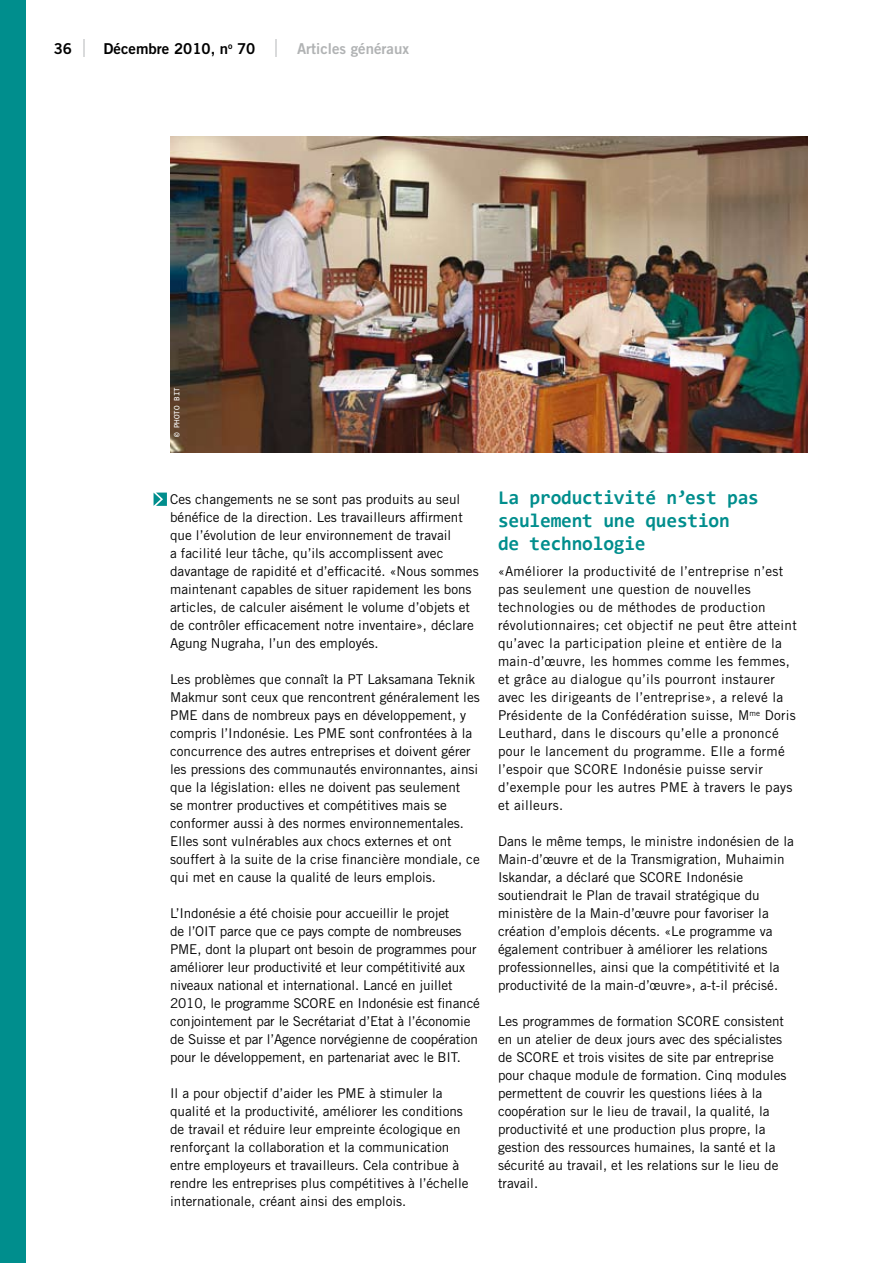
<style>
.page{position:relative;width:893px;height:1263px;background:#fff}
.page>*{position:absolute;margin:0;border:0;box-sizing:border-box;transform-origin:0 0}
.t1{font:700 19.5px/23.4px "Consolas";letter-spacing:-.01em;color:#008e8d}
.t2{font:15px "Trade Gothic Bold Two";color:#000}
.t3{font:15px "Trade Gothic Bold Two";color:#b1b3b4}
.t4{font:13.5px/18px "Trade Gothic";color:#000}
.t5{font:13.5px/18px "Trade Gothic";letter-spacing:.02em;color:#000}
.t6{font:8.25px "Consolas";color:#fff}
</style>
<div class="page">
<svg style="left:275px;top:40px;width:1px;height:17px"></svg>
<svg style="left:83px;top:40px;width:2px;height:17px"></svg>
<img style="left:170px;top:136px;width:638px;height:316px">
<div style="left:0;top:0;width:26px;height:1263px;background:#008e8d"></div>
<svg style="left:154px;top:493px;width:13px;height:13px"></svg>
<p class="t2" style="left:104px;top:39px;width:153px">Décembre 2010, n<sup>o</sup> 70</p>
<p class="t2" style="left:54px;top:39px;width:20px">36</p>
<p class="t3" style="left:297px;top:39px;width:114px">Articles généraux</p>
<p class="t6" style="left:172px;top:437px;width:51px;rotate:-90deg">© PHOTO BIT</p>
<p class="t4" style="left:170px;top:490px;width:310px">Ces changements ne se sont pas produits au seul bénéfice de la direction. Les travailleurs affirment que l’évolution de leur environnement de travail<br>a facilité leur tâche, qu’ils accomplissent avec davantage de rapidité et d’efficacité. «Nous sommes maintenant capables de situer rapidement les bons articles, de calculer aisément le volume d’objets et de contrôler efficacement notre inventaire», déclare Agung Nugraha, l’un des employés.</p>
<p class="t4" style="left:170px;top:670px;width:311px">Les problèmes que connaît la PT Laksamana Teknik Makmur sont ceux que rencontrent généralement les PME dans de nombreux pays en développement, y compris l’Indonésie. Les PME sont confrontées à la concurrence des autres entreprises et doivent gérer les pressions des communautés environnantes, ainsi que la législation: elles ne doivent pas seulement<br>se montrer productives et compétitives mais se conformer aussi à des normes environnementales.<br>Elles sont vulnérables aux chocs externes et ont souffert à la suite de la crise financière mondiale, ce qui met en cause la qualité de leurs emplois.</p>
<p class="t4" style="left:170px;top:904px;width:311px">L’Indonésie a été choisie pour accueillir le projet<br>de l’OIT parce que ce pays compte de nombreuses PME, dont la plupart ont besoin de programmes pour améliorer leur productivité et leur compétitivité aux niveaux national et international. Lancé en juillet 2010, le programme SCORE en Indonésie est financé conjointement par le Secrétariat d’Etat à l’économie de Suisse et par l’Agence norvégienne de coopération pour le développement, en partenariat avec le BIT.</p>
<p class="t4" style="left:170px;top:1084px;width:300px">Il a pour objectif d’aider les PME à stimuler la qualité et la productivité, améliorer les conditions de travail et réduire leur empreinte écologique en renforçant la collaboration et la communication entre employeurs et travailleurs. Cela contribue à rendre les entreprises plus compétitives à l’échelle internationale, créant ainsi des emplois.</p>
<h1 class="t1" style="left:498px;top:485px;width:262px">La productivité n’est pas seulement une question<br>de technologie</h1>
<p class="t5" style="left:498px;top:562px;width:300px">«Améliorer la productivité de l’entreprise n’est pas seulement une question de nouvelles technologies ou de méthodes de production révolutionnaires; cet objectif ne peut être atteint qu’avec la participation pleine et entière de la main-d’œuvre, les hommes comme les femmes, et grâce au dialogue qu’ils pourront instaurer avec les dirigeants de l’entreprise», a relevé la Présidente de la Confédération suisse, M<sup>me</sup> Doris Leuthard, dans le discours qu’elle a prononcé pour le lancement du programme. Elle a formé l’espoir que SCORE Indonésie puisse servir d’exemple pour les autres PME à travers le pays et ailleurs.</p>
<p class="t4" style="left:498px;top:832px;width:297px">Dans le même temps, le ministre indonésien de la Main-d’œuvre et de la Transmigration, Muhaimin Iskandar, a déclaré que SCORE Indonésie soutiendrait le Plan de travail stratégique du ministère de la Main-d’œuvre pour favoriser la création d’emplois décents. «Le programme va également contribuer à améliorer les relations professionnelles, ainsi que la compétitivité et la productivité de la main-d’œuvre», a-t-il précisé.</p>
<p class="t4" style="left:498px;top:1012px;width:290px">Les programmes de formation SCORE consistent en un atelier de deux jours avec des spécialistes de SCORE et trois visites de site par entreprise pour chaque module de formation. Cinq modules permettent de couvrir les questions liées à la coopération sur le lieu de travail, la qualité, la productivité et une production plus propre, la gestion des ressources humaines, la santé et la sécurité au travail, et les relations sur le lieu de travail.</p>
</div>
